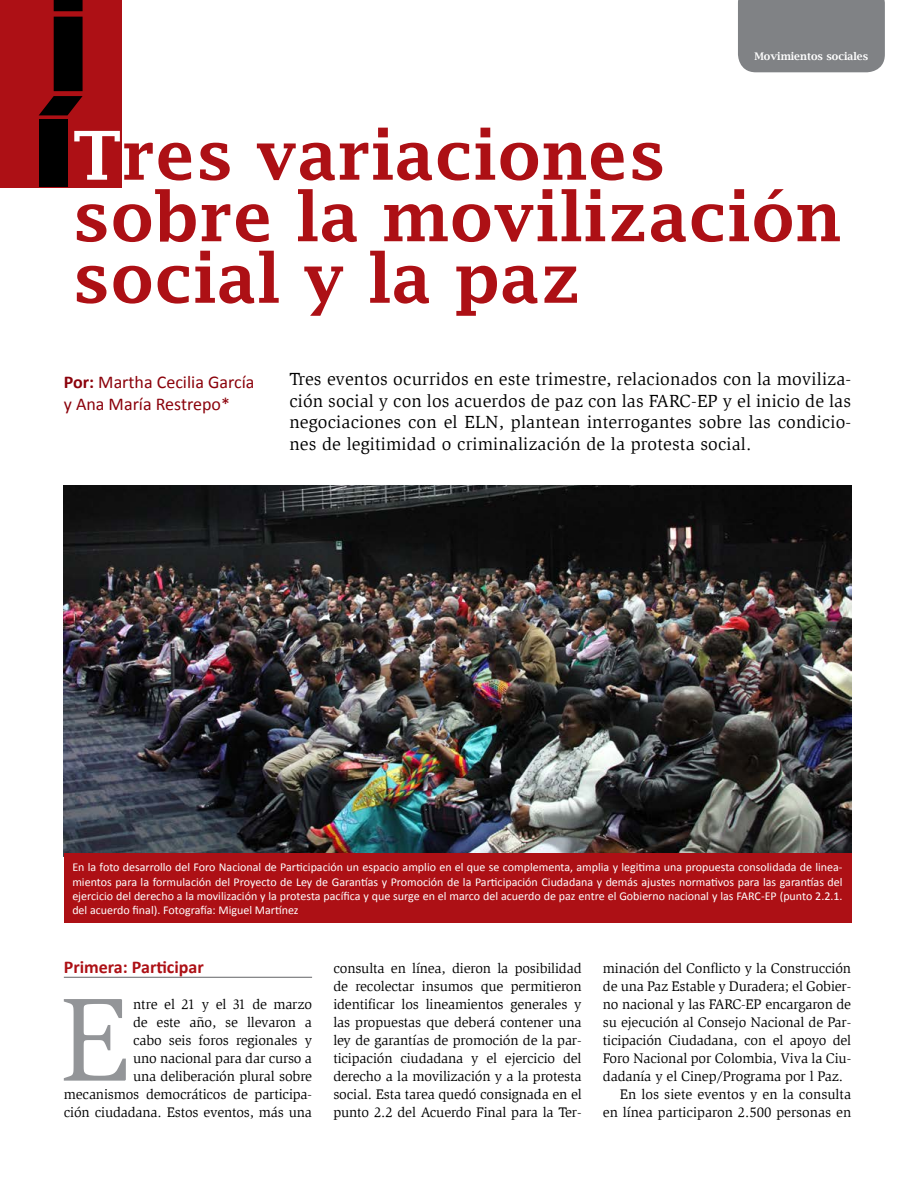
<style>
.page{position:relative;width:915px;height:1187px;background:#fff}
.page>*{position:absolute;margin:0;border:0;box-sizing:border-box;transform-origin:0 0}
.t1{font:121.65px "Slimbach Std";color:#939598}
.t2{font:600 67.5px/61.5px "Lucida Fax";color:#ad1015}
.t3{font:18px/21.6px "Slimbach Std";letter-spacing:.01em;color:#000;text-align:justify}
.t4{font:18px/21.6px "Calibri";color:#8b020b}
.t5{font:700 18px "Calibri";color:#ad1015}
.t6{font:14.25px/18px "Slimbach Std";letter-spacing:-.01em;color:#000;text-align:right}
.t7{font:12px/14.4px "Calibri";color:#fff;text-align:justify}
.t8{font:600 10.5px "Lucida Bright";color:#fff}
.s1{color:#fff}
.s2{font-weight:700}
</style>
<div class="page">
<hr style="left:64px;top:976px;width:248px;height:1px;background:#636466">
<div style="left:738px;top:0;width:146px;height:72px;background:#808285"></div>
<div style="left:0;top:0;width:121px;height:187px;background:#ad1015"></div>
<div style="left:39px;top:120px;width:28px;height:67px;background:#000"></div>
<svg style="left:39px;top:0;width:43px;height:115px"></svg>
<img style="left:64px;top:485px;width:786px;height:368px">
<div style="left:64px;top:853px;width:786px;height:70px;background:#ad1015"></div>
<p class="t8" style="left:754px;top:50px;width:115px">Movimientos sociales</p>
<h2 class="t2" style="left:72px;top:124px;width:770px"><span class="s1">T</span>res variaciones sobre la movilización social y la paz</h2>
<p class="t4" style="left:64px;top:371px;width:192px"><span class="s2">Por:</span> Martha Cecilia García y Ana María Restrepo*</p>
<p class="t3" style="left:289px;top:368px;width:563px">Tres eventos ocurridos en este trimestre, relacionados con la moviliza&shy;ción social y con los acuerdos de paz con las FARC-EP y el inicio de las negociaciones con el ELN, plantean interrogantes sobre las condicio&shy;nes de legitimidad o criminalización de la protesta social.</p>
<p class="t7" style="left:72px;top:860px;width:771px">En la foto desarrollo del Foro Nacional de Participación un espacio amplio en el que se complementa, amplia y legitima una propuesta consolidada de linea&shy;mientos para la formulación del Proyecto de Ley de Garantías y Promoción de la Participación Ciudadana y demás ajustes normativos para las garantías del ejercicio del derecho a la movilización y la protesta pacífica y que surge en el marco del acuerdo de paz entre el Gobierno nacional y las FARC-EP (punto 2.2.1. del acuerdo final). Fotografía: Miguel Martínez</p>
<p class="t5" style="left:64px;top:955px;width:141px">Primera: Participar</p>
<h1 class="t1" style="left:59px;top:970px;width:71px">E</h1>
<p class="t6" style="left:64px;top:994px;width:250px">ntre el 21 y el 31 de marzo<br>de este año, se llevaron a<br>cabo seis foros regionales y<br>uno nacional para dar curso a<br>una deliberación plural sobre mecanismos democráticos de participa&shy;ción ciudadana. Estos eventos, más una</p>
<p class="t6" style="left:333px;top:958px;width:250px;text-align:justify">consulta en línea, dieron la posibilidad de recolectar insumos que permitieron identificar los lineamientos generales y las propuestas que deberá contener una ley de garantías de promoción de la par&shy;ticipación ciudadana y el ejercicio del derecho a la movilización y a la protesta social. Esta tarea quedó consignada en el punto 2.2 del Acuerdo Final para la Ter-</p>
<p class="t6" style="left:602px;top:958px;width:250px">minación del Conflicto y la Construcción</p>
<p class="t6" style="left:602px;top:976px;width:250px">de una Paz Estable y Duradera; el Gobier-</p>
<p class="t6" style="left:602px;top:994px;width:250px">no nacional y las FARC-EP encargaron de</p>
<p class="t6" style="left:602px;top:1012px;width:250px">su ejecución al Consejo Nacional de Par-</p>
<p class="t6" style="left:602px;top:1030px;width:250px">ticipación Ciudadana, con el apoyo del</p>
<p class="t6" style="left:602px;top:1048px;width:250px">Foro Nacional por Colombia, Viva la Ciu-</p>
<p class="t6" style="left:602px;top:1066px;width:241px">dadanía y el Cinep/Programa por l Paz.</p>
<p class="t6" style="left:619px;top:1084px;width:233px">En los siete eventos y en la consulta</p>
<p class="t6" style="left:602px;top:1102px;width:250px">en línea participaron 2.500 personas en</p>
</div>
